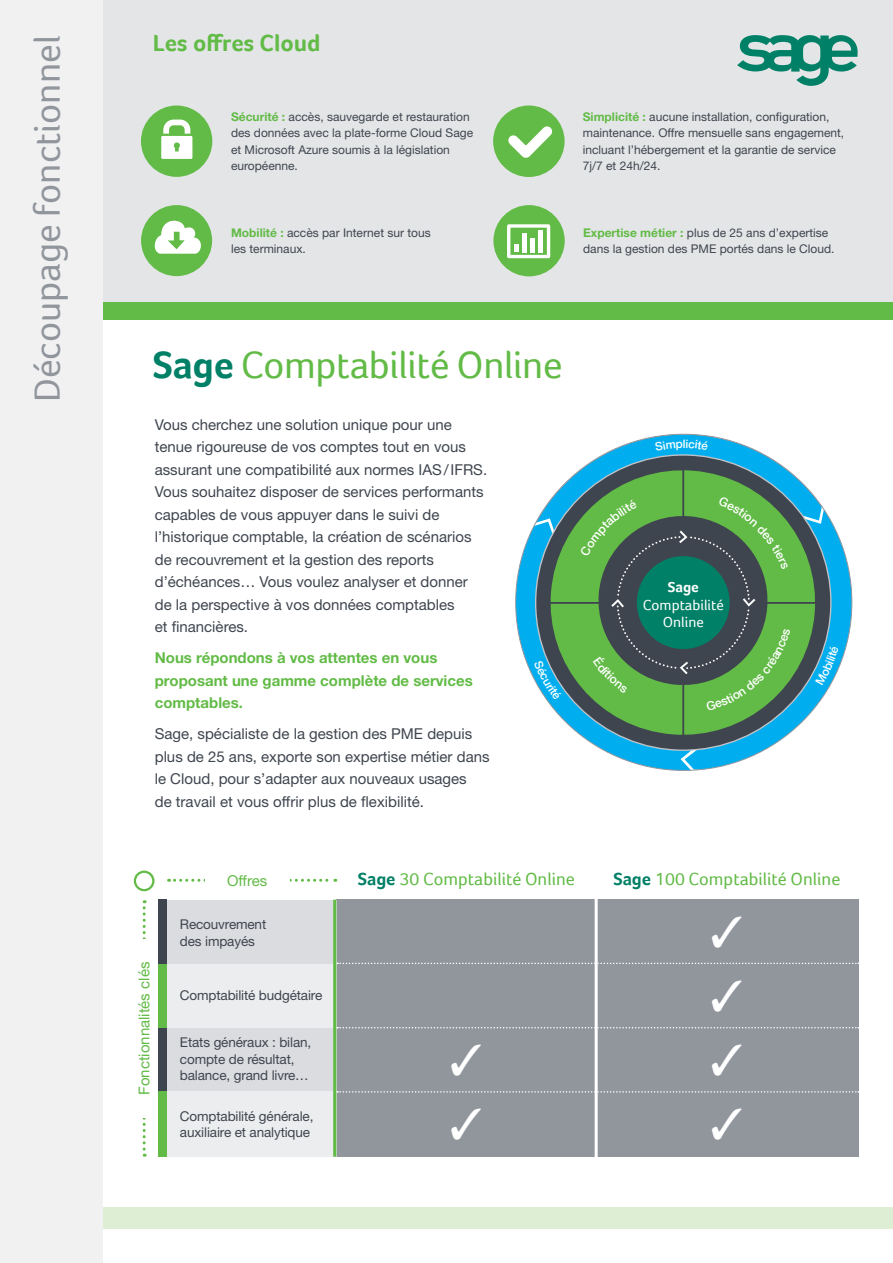
<style>
.page{position:relative;width:893px;height:1263px;background:#fff}
.page>*{position:absolute;margin:0;border:0;box-sizing:border-box;transform-origin:0 0}
.GROS_TITRE{font:39px "Foco";letter-spacing:-.01em;color:#62bb46}
.GROS_TITRE-2{font:37.5px "Foco";color:#91969d}
.GROS_TITRE-3{font:700 24px "Foco";color:#62bb46}
.t1{font:18px "Foco";color:#62bb46}
.t2{font:15px/22.5px "Helvetica Neue LT Std";color:#3f454f}
.t3{font:700 15px/22.5px "Helvetica Neue LT Std";color:#62bb46}
.t4{font:15px "Helvetica Neue LT Std";color:#62bb46}
.t5{font:14.85px "Foco";color:#fff}
.t6{font:700 14.85px "Foco";color:#fff}
.t7{font:13.5px/16.5px "Helvetica Neue LT Std";letter-spacing:-.01em;color:#3f454f}
.t8{font:12px/16.5px "Helvetica Neue LT Std";color:#3f454f}
.t9{font:500 11.7px "Helvetica Neue";color:#fff}
.s1{font-weight:700;color:#62bb46}
.s2{font-weight:700;color:#008066}
</style>
<div class="page">
<div style="left:77px;top:0;width:816px;height:303px;background:#e3e5e6"></div>
<svg style="left:515px;top:433px;width:338px;height:338px"></svg>
<div style="left:536px;top:455px;width:295px;height:295px;background:#3f454f;border-radius:50%"></div>
<svg style="left:545px;top:465px;width:275px;height:275px"></svg>
<hr style="left:682px;top:461px;width:2px;height:283px;background:#3f454f">
<hr style="left:542px;top:602px;width:286px;height:2px;background:#3f454f">
<div style="left:336px;top:900px;width:523px;height:257px;background:#91969d"></div>
<div style="left:102px;top:303px;width:791px;height:17px;background:#62bb46"></div>
<div style="left:102px;top:1208px;width:791px;height:21px;background:#deeed4"></div>
<svg style="left:169px;top:879px;width:167px;height:3px"></svg>
<svg style="left:143px;top:900px;width:3px;height:257px"></svg>
<div style="left:159px;top:900px;width:177px;height:257px;background:#dbdcdf"></div>
<div style="left:159px;top:1091px;width:176px;height:66px;background:#ecedee"></div>
<div style="left:159px;top:964px;width:176px;height:63px;background:#ecedee"></div>
<div style="left:159px;top:900px;width:8px;height:255px;background:#3f454f"></div>
<div style="left:135px;top:939px;width:18px;height:179px;background:#fff"></div>
<hr style="left:333px;top:900px;width:3px;height:257px;background:#62bb46">
<div style="left:205px;top:871px;width:84px;height:18px;background:#fff"></div>
<svg style="left:337px;top:1091px;width:522px;height:1px"></svg>
<svg style="left:337px;top:1027px;width:522px;height:1px"></svg>
<svg style="left:337px;top:962px;width:522px;height:2px"></svg>
<hr style="left:595px;top:866px;width:3px;height:298px;background:#fff">
<div style="left:159px;top:1091px;width:8px;height:66px;background:#62bb46"></div>
<div style="left:159px;top:964px;width:8px;height:64px;background:#62bb46"></div>
<div style="left:134px;top:870px;width:20px;height:21px;border:2px solid #62bb46;border-radius:50%"></div>
<div style="left:0;top:0;width:102px;height:1263px;background:#f1f1f2"></div>
<svg style="left:737px;top:35px;width:121px;height:51px"></svg>
<div style="left:141px;top:105px;width:71px;height:72px;background:#62bb46;border-radius:50%"></div>
<svg style="left:161px;top:120px;width:31px;height:39px"></svg>
<div style="left:141px;top:205px;width:71px;height:71px;background:#62bb46;border-radius:50%"></div>
<svg style="left:152px;top:220px;width:50px;height:52px"></svg>
<div style="left:493px;top:105px;width:72px;height:72px;background:#62bb46;border-radius:50%"></div>
<svg style="left:508px;top:126px;width:44px;height:32px"></svg>
<div style="left:493px;top:205px;width:72px;height:71px;background:#62bb46;border-radius:50%"></div>
<svg style="left:505px;top:205px;width:48px;height:9px"></svg>
<div style="left:507px;top:224px;width:43px;height:34px;border:3px solid #fff"></div>
<div style="left:514px;top:244px;width:5px;height:8px;background:#fff"></div>
<div style="left:522px;top:233px;width:5px;height:19px;background:#fff"></div>
<div style="left:530px;top:238px;width:5px;height:14px;background:#fff"></div>
<div style="left:538px;top:230px;width:5px;height:22px;background:#fff"></div>
<svg style="left:815px;top:645px;width:24px;height:40px"></svg>
<svg style="left:534px;top:660px;width:28px;height:40px"></svg>
<svg style="left:655px;top:439px;width:53px;height:12px"></svg>
<svg style="left:580px;top:496px;width:210px;height:215px"></svg>
<p class="GROS_TITRE-2" style="left:26px;top:402px;width:368px;rotate:-90deg">Découpage fonctionnel</p>
<p class="GROS_TITRE-3" style="left:153px;top:29px;width:169px">Les offres Cloud</p>
<p class="t8" style="left:231px;top:108px;width:244px"><span class="s1">Sécurité :</span> accès, sauvegarde et restauration des données avec la plate-forme Cloud Sage et Microsoft Azure soumis à la législation européenne.</p>
<p class="t8" style="left:583px;top:108px;width:263px"><span class="s1">Simplicité :</span> aucune installation, configuration, maintenance. Offre mensuelle sans engagement, incluant l’hébergement et la garantie de service 7j/7 et 24h/24.</p>
<p class="t8" style="left:231px;top:224px;width:201px"><span class="s1">Mobilité :</span> accès par Internet sur tous les terminaux.</p>
<p class="t8" style="left:583px;top:224px;width:253px"><span class="s1">Expertise métier :</span> plus de 25 ans d’expertise dans la gestion des PME portés dans le Cloud.</p>
<p class="GROS_TITRE" style="left:153px;top:343px;width:411px"><span class="s2">Sage</span> Comptabilité Online</p>
<p class="t2" style="left:155px;top:413px;width:334px">Vous cherchez une solution unique pour une tenue rigoureuse de vos comptes tout en vous assurant une compatibilité aux normes IAS/IFRS.<br>Vous souhaitez disposer de services performants capables de vous appuyer dans le suivi de l’historique comptable, la création de scénarios de recouvrement et la gestion des reports d’échéances… Vous voulez analyser et donner de la perspective à vos données comptables<br>et financières.</p>
<p class="t3" style="left:155px;top:646px;width:320px">Nous répondons à vos attentes en vous proposant une gamme complète de services comptables.</p>
<p class="t2" style="left:155px;top:722px;width:336px">Sage, spécialiste de la gestion des PME depuis plus de 25 ans, exporte son expertise métier dans le Cloud, pour s’adapter aux nouveaux usages<br>de travail et vous offrir plus de flexibilité.</p>
<p class="t9" style="left:683px;top:437px;width:4px">l</p>
<p class="t6" style="left:668px;top:578px;width:33px">Sage</p>
<p class="t5" style="left:643px;top:596px;width:83px">Comptabilité</p>
<p class="t5" style="left:663px;top:614px;width:43px">Online</p>
<p class="t4" style="left:227px;top:871px;width:42px">Offres</p>
<p class="t1" style="left:358px;top:869px;width:219px"><span class="s2">Sage</span> 30 Comptabilité Online</p>
<p class="t1" style="left:613px;top:869px;width:228px"><span class="s2">Sage</span> 100 Comptabilité Online</p>
<p class="t4" style="left:135px;top:1095px;width:135px;rotate:-90deg">Fonctionnalités clés</p>
<p class="t7" style="left:180px;top:916px;width:88px">Recouvrement des impayés</p>
<p class="t7" style="left:180px;top:987px;width:144px">Comptabilité budgétaire</p>
<p class="t7" style="left:180px;top:1034px;width:133px">Etats généraux : bilan, compte de résultat, balance, grand livre…</p>
<p class="t7" style="left:180px;top:1107px;width:135px">Comptabilité générale, auxiliaire et analytique</p>
</div>
